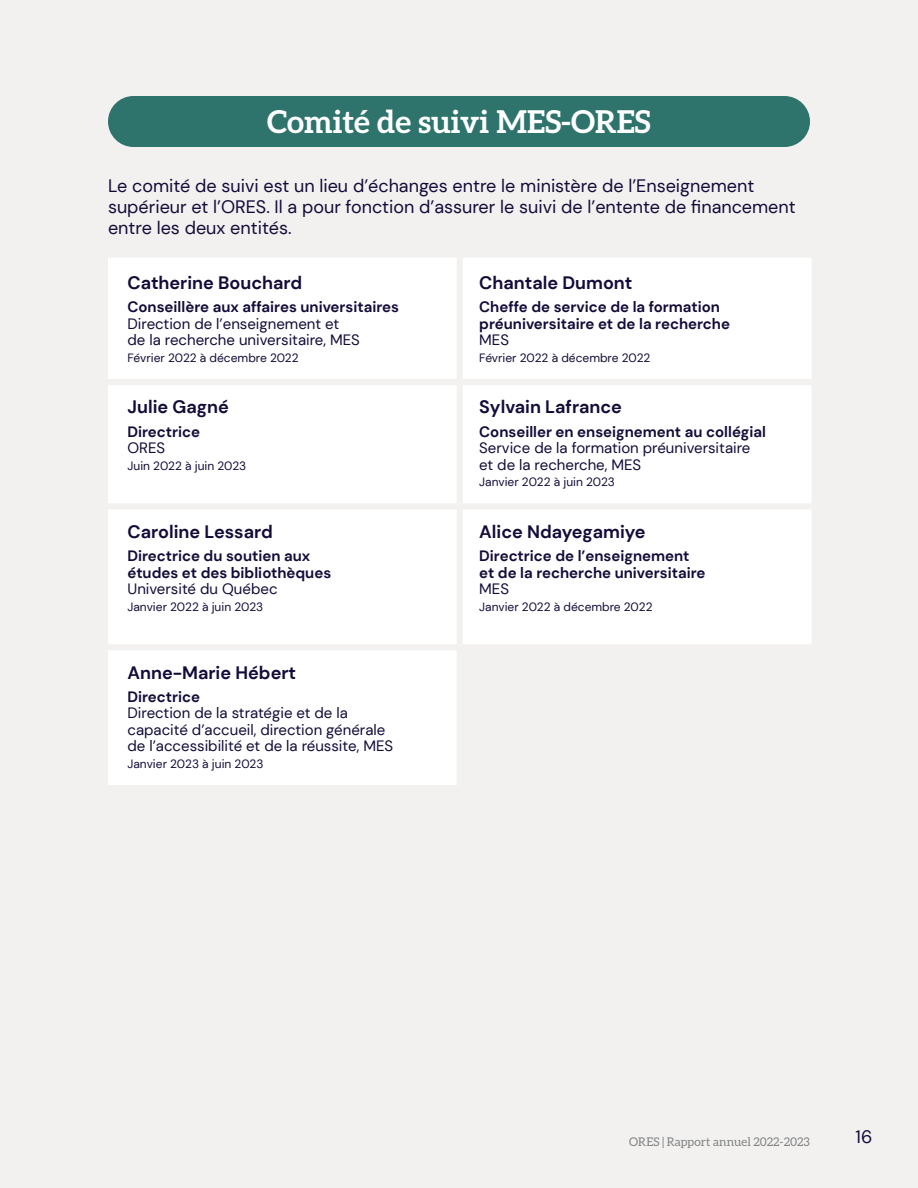
<style>
.page{position:relative;width:918px;height:1188px;background:#f2f1ef}
.page>*{position:absolute;margin:0;border:0;box-sizing:border-box;transform-origin:0 0}
.t1{font:700 31.5px "Aleo";color:#fff}
.t2{font:18px/21px "DM Sans";color:#140b38}
.t3{font:700 18px "DM Sans";color:#140b38}
.t4{font:700 15px/16.5px "DM Sans";color:#140b38}
.t5{font:15px/16.5px "DM Sans";color:#140b38}
.t6{font:12px "DM Sans";color:#140b38}
.t7{font:12px "Aleo";color:#808285}
</style>
<div class="page">
<div style="left:108px;top:96px;width:702px;height:51px;background:#2e746c;border-radius:26px"></div>
<svg style="left:108px;top:258px;width:703px;height:527px;fill:#fff"></svg>
<div style="left:457px;top:258px;width:6px;height:121px;background:#f2f1ef"></div>
<div style="left:108px;top:379px;width:352px;height:6px;background:#f2f1ef"></div>
<div style="left:460px;top:379px;width:352px;height:6px;background:#f2f1ef"></div>
<div style="left:457px;top:385px;width:6px;height:118px;background:#f2f1ef"></div>
<div style="left:108px;top:503px;width:352px;height:6px;background:#f2f1ef"></div>
<div style="left:460px;top:503px;width:352px;height:6px;background:#f2f1ef"></div>
<div style="left:457px;top:509px;width:6px;height:135px;background:#f2f1ef"></div>
<div style="left:108px;top:644px;width:352px;height:6px;background:#f2f1ef"></div>
<div style="left:460px;top:644px;width:352px;height:6px;background:#f2f1ef"></div>
<div style="left:457px;top:650px;width:6px;height:135px;background:#f2f1ef"></div>
<h3 class="t1" style="left:267px;top:104px;width:385px">Comité de suivi MES-ORES</h3>
<p class="t2" style="left:108px;top:175px;width:689px">Le comité de suivi est un lieu d’échanges entre le ministère de l’Enseignement supérieur et l’ORES. Il a pour fonction d’assurer le suivi de l’entente de financement entre les deux entités.</p>
<h4 class="t3" style="left:128px;top:272px;width:176px">Catherine Bouchard</h4>
<p class="t4" style="left:128px;top:299px;width:273px">Conseillère aux affaires universitaires</p>
<p class="t5" style="left:128px;top:315px;width:234px">Direction de l’enseignement et de la recherche universitaire, MES</p>
<p class="t6" style="left:128px;top:350px;width:173px">Février 2022 à décembre 2022</p>
<h4 class="t3" style="left:128px;top:396px;width:103px">Julie Gagné</h4>
<p class="t4" style="left:128px;top:423px;width:74px">Directrice</p>
<p class="t5" style="left:128px;top:440px;width:39px">ORES</p>
<p class="t6" style="left:128px;top:458px;width:120px">Juin 2022 à juin 2023</p>
<h4 class="t3" style="left:128px;top:520px;width:147px">Caroline Lessard</h4>
<p class="t4" style="left:128px;top:548px;width:205px">Directrice du soutien aux études et des bibliothèques</p>
<p class="t5" style="left:128px;top:580px;width:152px">Université du Québec</p>
<p class="t6" style="left:128px;top:599px;width:137px">Janvier 2022 à juin 2023</p>
<h4 class="t3" style="left:128px;top:661px;width:170px">Anne-Marie Hébert</h4>
<p class="t4" style="left:128px;top:688px;width:74px">Directrice</p>
<p class="t5" style="left:128px;top:705px;width:267px">Direction de la stratégie et de la capacité d’accueil, direction générale de l’accessibilité et de la réussite, MES</p>
<p class="t6" style="left:128px;top:756px;width:137px">Janvier 2023 à juin 2023</p>
<h4 class="t3" style="left:479px;top:272px;width:155px">Chantale Dumont</h4>
<p class="t4" style="left:479px;top:299px;width:252px">Cheffe de service de la formation préuniversitaire et de la recherche</p>
<p class="t5" style="left:479px;top:332px;width:31px">MES</p>
<p class="t6" style="left:479px;top:350px;width:173px">Février 2022 à décembre 2022</p>
<h4 class="t3" style="left:479px;top:396px;width:144px">Sylvain Lafrance</h4>
<p class="t4" style="left:479px;top:423px;width:288px">Conseiller en enseignement au collégial</p>
<p class="t5" style="left:479px;top:440px;width:273px">Service de la formation préuniversitaire et de la recherche, MES</p>
<p class="t6" style="left:479px;top:475px;width:137px">Janvier 2022 à juin 2023</p>
<h4 class="t3" style="left:479px;top:520px;width:168px">Alice Ndayegamiye</h4>
<p class="t4" style="left:479px;top:548px;width:228px">Directrice de l’enseignement et de la recherche universitaire</p>
<p class="t5" style="left:479px;top:580px;width:31px">MES</p>
<p class="t6" style="left:479px;top:599px;width:175px">Janvier 2022 à décembre 2022</p>
<p class="t7" style="left:629px;top:1135px;width:182px">ORES | Rapport annuel 2022-2023</p>
<p class="t2" style="left:856px;top:1126px;width:18px">16</p>
</div>
